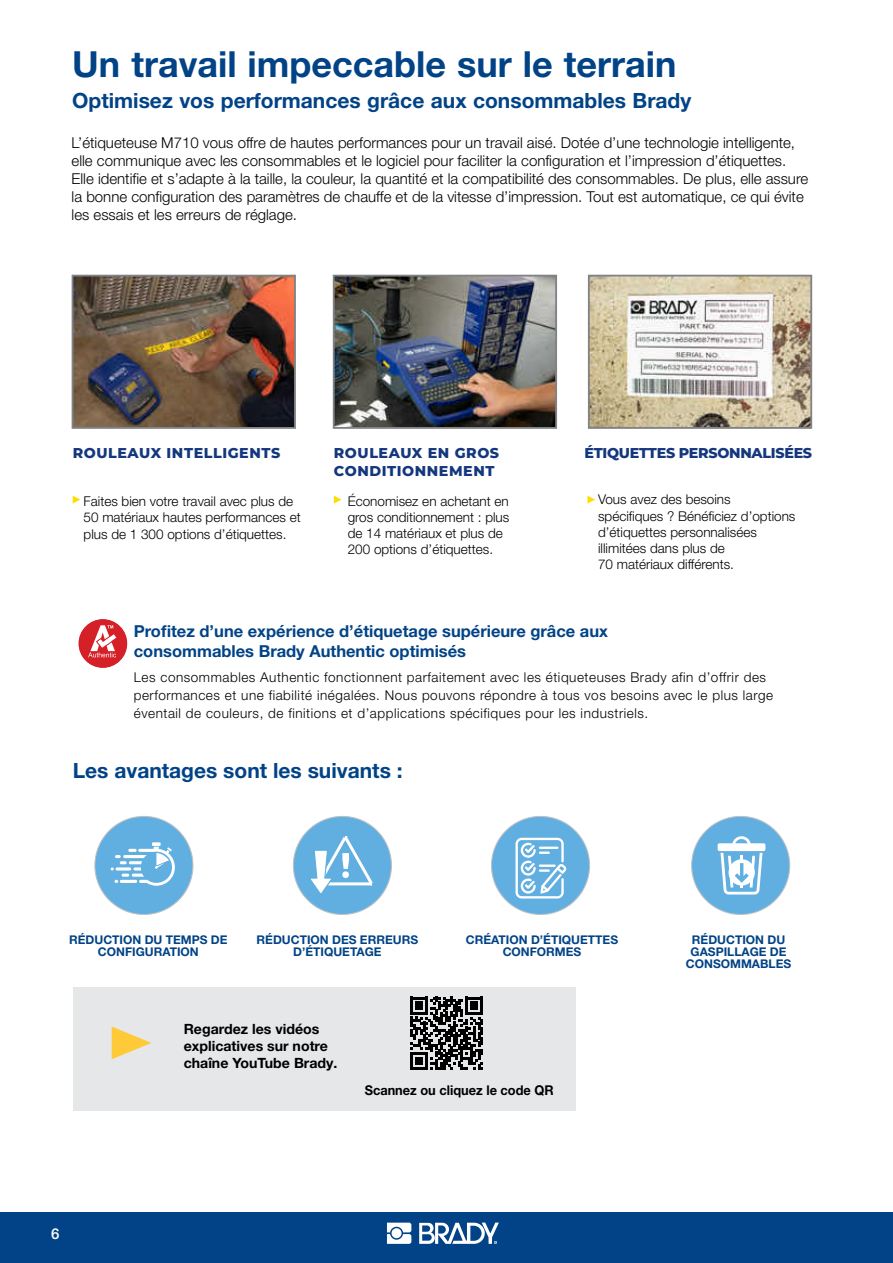
<style>
.page{position:relative;width:893px;height:1263px;background:#fff}
.page>*{position:absolute;margin:0;border:0;box-sizing:border-box;transform-origin:0 0}
.t1{font:700 36px "Helvetica Neue LT Pro";color:#014386}
.t2{font:700 21px "Helvetica Neue LT Pro";color:#014386}
.t3{font:700 16.5px/19.8px "Helvetica Neue LT Pro";color:#014386}
.t4{font:300 15px/18px "Helvetica Neue LT Pro";color:#000}
.t5{font:500 15px "Helvetica Neue LT Pro";color:#fff}
.t6{font:800 14.25px/17.1px "Montserrat";letter-spacing:.04em;color:#14377d}
.t7{font:800 14.25px "Montserrat";letter-spacing:-.02em;color:#14377d}
.t8{font:700 14.1px/17px "Helvetica Neue LT Pro";color:#000}
.t9{font:300 13.5px/16.2px "Helvetica Neue LT Pro";color:#000}
.t10{font:300 13.5px/18px "Helvetica Neue LT Pro";letter-spacing:.04em;color:#000}
.t11{font:700 13.5px "Helvetica Neue LT Pro";color:#000;scale:.95 1}
.t12{font:700 12px/12px "Helvetica Neue LT Pro";color:#014386;text-align:center}
</style>
<div class="page">
<div style="left:0;top:1212px;width:893px;height:51px;background:#014386"></div>
<svg style="left:387px;top:1222px;width:24px;height:22px"></svg>
<svg style="left:419px;top:1222px;width:80px;height:22px"></svg>
<svg style="left:73px;top:496px;width:7px;height:7px"></svg>
<svg style="left:334px;top:496px;width:7px;height:7px"></svg>
<svg style="left:587px;top:496px;width:8px;height:7px"></svg>
<img style="left:591px;top:278px;width:218px;height:148px">
<div style="left:588px;top:275px;width:224px;height:154px;border:2px solid #808285"></div>
<img style="left:75px;top:278px;width:218px;height:148px">
<div style="left:72px;top:275px;width:224px;height:154px;border:2px solid #808285"></div>
<img style="left:336px;top:278px;width:218px;height:148px">
<div style="left:333px;top:275px;width:224px;height:154px;border:2px solid #808285"></div>
<div style="left:79px;top:619px;width:48px;height:49px;background:#d52027;border-radius:50%"></div>
<svg style="left:88px;top:625px;width:28px;height:32px"></svg>
<div style="left:692px;top:816px;width:98px;height:98px;background:#61aee1;border-radius:50%"></div>
<svg style="left:718px;top:836px;width:47px;height:58px"></svg>
<div style="left:95px;top:816px;width:98px;height:98px;background:#61aee1;border-radius:50%"></div>
<svg style="left:111px;top:842px;width:64px;height:44px"></svg>
<hr style="left:116px;top:867px;width:15px;height:3px;background:#fff;border-radius:2px">
<div style="left:293px;top:816px;width:98px;height:98px;background:#61aee1;border-radius:50%"></div>
<svg style="left:311px;top:836px;width:62px;height:57px"></svg>
<div style="left:491px;top:816px;width:99px;height:98px;background:#61aee1;border-radius:50%"></div>
<svg style="left:515px;top:838px;width:51px;height:60px"></svg>
<div style="left:73px;top:987px;width:503px;height:123px;background:#e6e7e8"></div>
<svg style="left:112px;top:1026px;width:39px;height:33px"></svg>
<svg style="left:410px;top:997px;width:73px;height:72px;background:#565657"></svg>
<h1 class="t1" style="left:72px;top:41px;width:606px">Un travail impeccable sur le terrain</h1>
<h2 class="t2" style="left:72px;top:87px;width:621px">Optimisez vos performances grâce aux consommables Brady</h2>
<p class="t4" style="left:72px;top:133px;width:738px">L’étiqueteuse M710 vous offre de hautes performances pour un travail aisé. Dotée d’une technologie intelligente, elle communique avec les consommables et le logiciel pour faciliter la configuration et l’impression d’étiquettes.<br>Elle identifie et s’adapte à la taille, la couleur, la quantité et la compatibilité des consommables. De plus, elle assure la bonne configuration des paramètres de chauffe et de la vitesse d’impression. Tout est automatique, ce qui évite les essais et les erreurs de réglage.</p>
<p class="t6" style="left:73px;top:444px;width:209px">ROULEAUX INTELLIGENTS</p>
<p class="t9" style="left:84px;top:493px;width:219px">Faites bien votre travail avec plus de<br>50 matériaux hautes performances et plus de 1 300 options d’étiquettes.</p>
<p class="t6" style="left:334px;top:444px;width:167px">ROULEAUX EN GROS<br>CONDITIONNEMENT</p>
<p class="t9" style="left:348px;top:492px;width:163px">Économisez en achetant en gros conditionnement : plus de 14 matériaux et plus de<br>200 options d’étiquettes.</p>
<p class="t7" style="left:584px;top:443px;width:229px">ÉTIQUETTES PERSONNALISÉES</p>
<p class="t9" style="left:598px;top:491px;width:199px">Vous avez des besoins spécifiques ? Bénéficiez d’options d’étiquettes personnalisées illimitées dans plus de<br>70 matériaux différents.</p>
<p class="t3" style="left:134px;top:621px;width:476px">Profitez d’une expérience d’étiquetage supérieure grâce aux consommables Brady Authentic optimisés</p>
<p class="t10" style="left:134px;top:668px;width:641px">Les consommables Authentic fonctionnent parfaitement avec les étiqueteuses Brady afin d’offrir des performances et une fiabilité inégalées. Nous pouvons répondre à tous vos besoins avec le plus large éventail de couleurs, de finitions et d’applications spécifiques pour les industriels.</p>
<h2 class="t2" style="left:73px;top:757px;width:331px">Les avantages sont les suivants :</h2>
<p class="t12" style="left:69px;top:933px;width:160px">RÉDUCTION DU TEMPS DE<br>CONFIGURATION</p>
<p class="t12" style="left:686px;top:933px;width:107px">RÉDUCTION DU<br>GASPILLAGE DE<br>CONSOMMABLES</p>
<p class="t12" style="left:257px;top:933px;width:163px">RÉDUCTION DES ERREURS<br>D’ÉTIQUETAGE</p>
<p class="t12" style="left:466px;top:933px;width:154px">CRÉATION D’ÉTIQUETTES<br>CONFORMES</p>
<p class="t8" style="left:184px;top:1020px;width:155px">Regardez les vidéos explicatives sur notre chaîne YouTube Brady.</p>
<p class="t11" style="left:365px;top:1081px;width:200px">Scannez ou cliquez le code QR</p>
<p class="t5" style="left:51px;top:1224px;width:10px">6</p>
</div>
